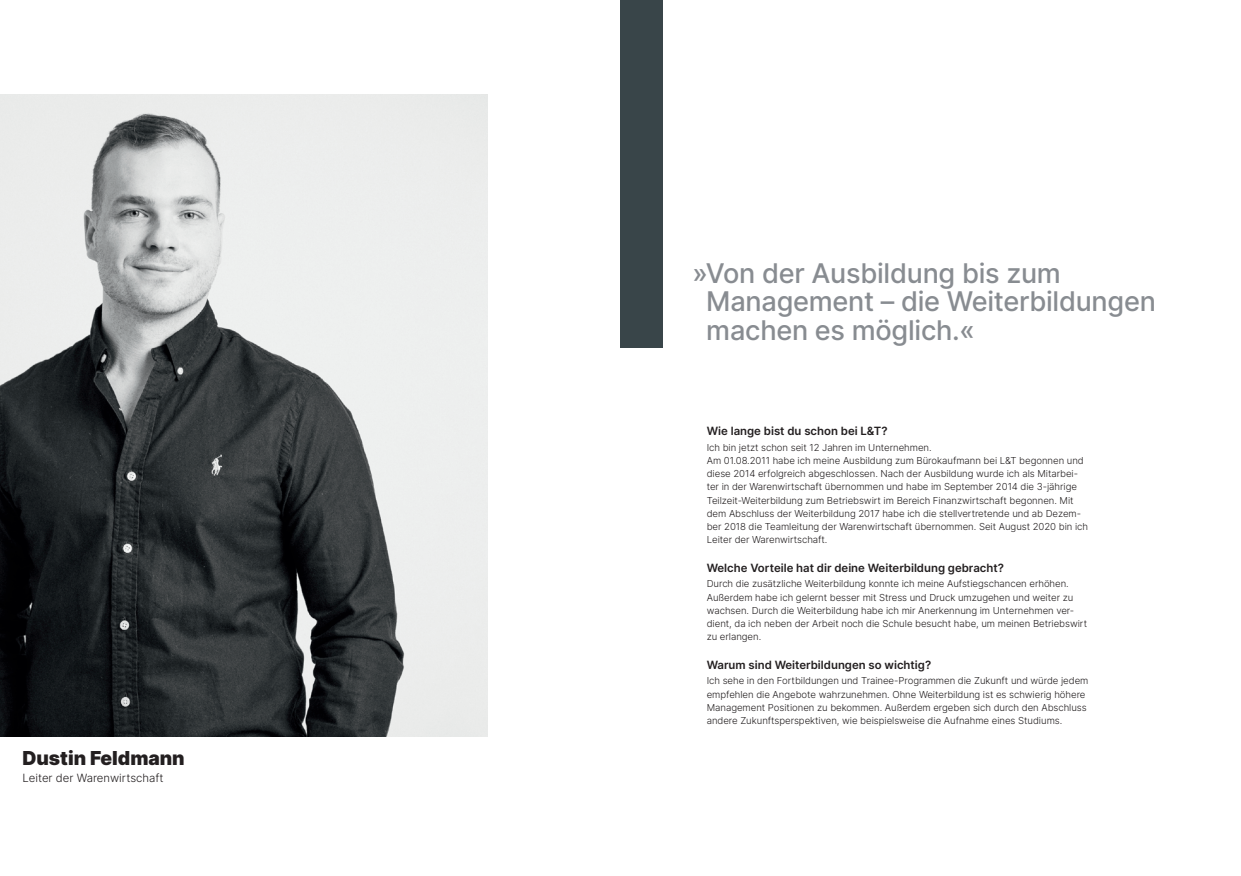
<style>
.page{position:relative;width:1241px;height:876px;background:#fff}
.page>*{position:absolute;margin:0;border:0;box-sizing:border-box;transform-origin:0 0}
.t1{font:500 27.12px/28.9px "Inter";letter-spacing:-.01em;color:#888c91}
.t2{font:900 19.25px "Inter";color:#231f20}
.t3{font:600 11.38px "Inter";color:#231f20}
.t4{font:300 11.38px "Inter";color:#231f20}
.t5{font:300 9.62px/13.1px "Inter";letter-spacing:-.005em;color:#231f20}
</style>
<div class="page">
<div style="left:620px;top:0;width:42px;height:347px;background:#394549"></div>
<img style="left:0;top:95px;width:487px;height:641px">
<h2 class="t2" style="left:22px;top:744px;width:164px">Dustin Feldmann</h2>
<p class="t4" style="left:22px;top:769px;width:143px">Leiter der Warenwirtschaft</p>
<h1 class="t1" style="left:706px;top:257px;width:451px;text-indent:-14px">»Von der Ausbildung bis zum<br>Management – die Weiterbildungen machen es möglich.«</h1>
<p class="t3" style="left:706px;top:423px;width:182px">Wie lange bist du schon bei L&amp;T?</p>
<p class="t5" style="left:706px;top:440px;width:383px">Ich bin jetzt schon seit 12 Jahren im Unternehmen.<br>Am 01.08.2011 habe ich meine Ausbildung zum Bürokaufmann bei L&amp;T begonnen und diese 2014 erfolgreich abgeschlossen. Nach der Ausbildung wurde ich als Mitarbei&shy;ter in der Warenwirtschaft übernommen und habe im September 2014 die 3-jährige Teilzeit-Weiterbildung zum Betriebswirt im Bereich Finanzwirtschaft begonnen. Mit dem Abschluss der Weiterbildung 2017 habe ich die stellvertretende und ab Dezem&shy;ber 2018 die Teamleitung der Warenwirtschaft übernommen. Seit August 2020 bin ich Leiter der Warenwirtschaft.</p>
<p class="t3" style="left:706px;top:559px;width:299px">Welche Vorteile hat dir deine Weiterbildung gebracht?</p>
<p class="t5" style="left:706px;top:577px;width:382px">Durch die zusätzliche Weiterbildung konnte ich meine Aufstiegschancen erhöhen.<br>Außerdem habe ich gelernt besser mit Stress und Druck umzugehen und weiter zu wachsen. Durch die Weiterbildung habe ich mir Anerkennung im Unternehmen ver&shy;dient, da ich neben der Arbeit noch die Schule besucht habe, um meinen Betriebswirt zu erlangen.</p>
<p class="t3" style="left:706px;top:656px;width:226px">Warum sind Weiterbildungen so wichtig?</p>
<p class="t5" style="left:706px;top:674px;width:383px">Ich sehe in den Fortbildungen und Trainee-Programmen die Zukunft und würde jedem empfehlen die Angebote wahrzunehmen. Ohne Weiterbildung ist es schwierig höhere Management Positionen zu bekommen. Außerdem ergeben sich durch den Abschluss andere Zukunftsperspektiven, wie beispielsweise die Aufnahme eines Studiums.</p>
</div>
